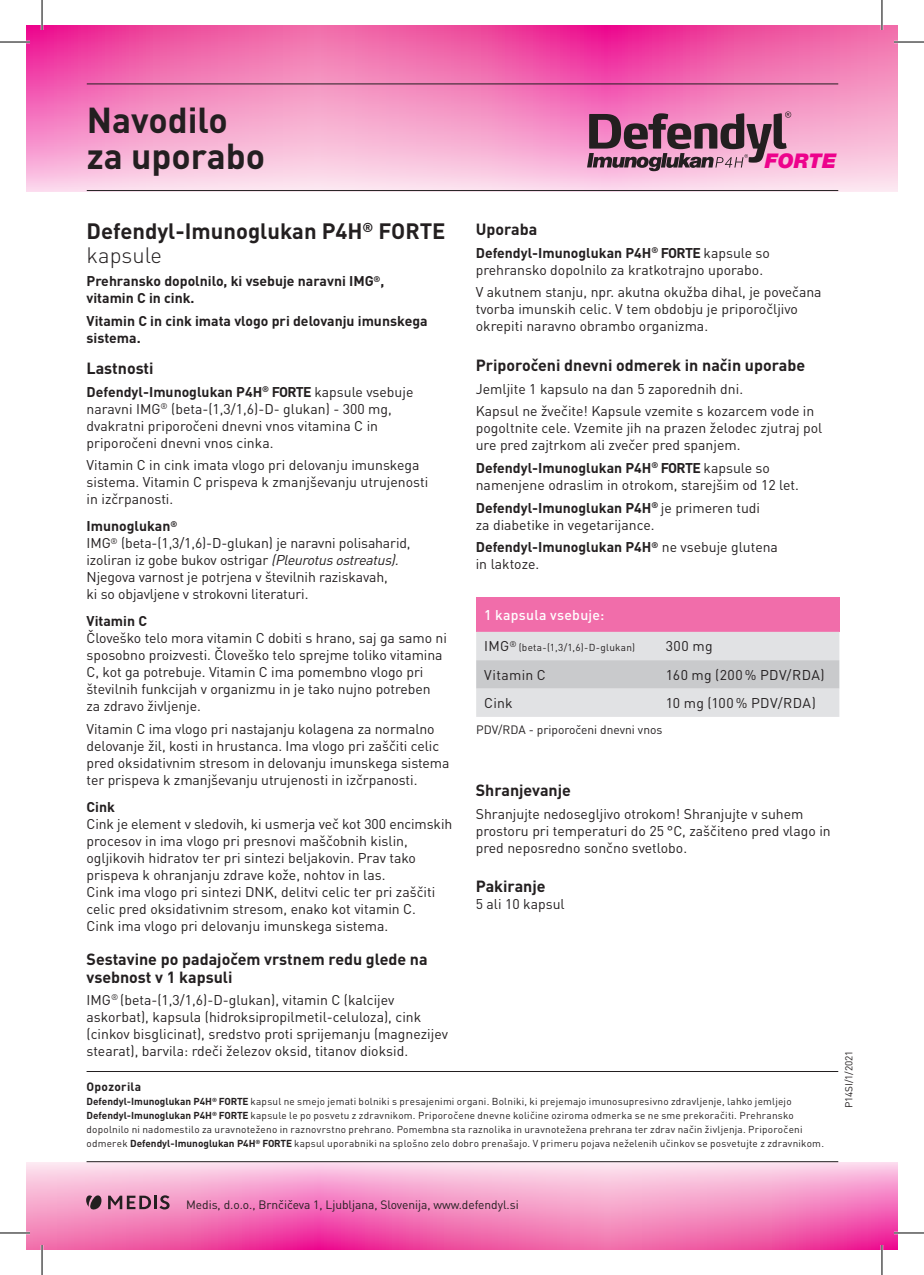
<style>
.page{position:relative;width:924px;height:1275px;background:#fff}
.page>*{position:absolute;margin:0;border:0;box-sizing:border-box;transform-origin:0 0}
.t1{font:700 35.6px/36px "DIN Pro";color:#231f20}
.t2{font:700 22px/24px "DIN Pro";color:#231f20}
.t3{font:italic 900 20.2px "Helvetica Neue LT Pro";color:#ed028c}
.t4{font:700 16px/18px "DIN Pro";color:#231f20}
.t5{font:14px/17px "DIN Pro";color:#231f20}
.t6{font:700 14px/17px "DIN Pro";color:#231f20}
.t7{font:14px "DIN Pro";letter-spacing:.03em;color:#231f20}
.t8{font:14px "DIN Pro";letter-spacing:.025em;color:#231f20}
.t9{font:500 14px "DIN Pro";letter-spacing:.025em;color:#fff}
.t10{font:14px "DIN Pro";letter-spacing:.02em;color:#231f20}
.t11{font:12px "DIN Pro";letter-spacing:-.005em;color:#231f20}
.t12{font:700 12px "DIN Pro";letter-spacing:.025em;color:#231f20}
.t13{font:10px/14px "DIN Pro";letter-spacing:.02em;color:#231f20}
.t14{font:10px "DIN Pro";letter-spacing:-.01em;color:#231f20}
.s1{font-weight:300}
.s2{font-weight:700}
.s3{font-style:italic}
</style>
<div class="page">
<svg style="left:26px;top:25px;width:871px;height:166px;background:#f38cc1"></svg>
<svg style="left:26px;top:1162px;width:871px;height:88px;background:#f490c4"></svg>
<hr style="left:87px;top:190px;width:750px;height:1px;background:#231f20">
<hr style="left:86px;top:1161px;width:751px;height:1px;background:#231f20">
<div style="left:476px;top:598px;width:363px;height:34px;background:#f16daa"></div>
<svg style="left:476px;top:632px;width:363px;height:85px;background:#d9dadc"></svg>
<hr style="left:86px;top:1071px;width:751px;height:1px;background:#231f20">
<svg style="left:586px;top:111px;width:204px;height:60px;background:#a16e89"></svg>
<hr style="left:87px;top:83px;width:750px;height:1px;background:#231f20">
<svg style="left:86px;top:1194px;width:16px;height:16px"></svg>
<svg style="left:108px;top:1195px;width:43px;height:14px"></svg>
<hr style="left:154px;top:1195px;width:3px;height:14px;background:#231f20">
<svg style="left:159px;top:1195px;width:10px;height:14px"></svg>
<hr style="left:0;top:41px;width:30px;height:2px;background:#fff">
<hr style="left:893px;top:41px;width:30px;height:2px;background:#fff">
<hr style="left:0;top:1231px;width:30px;height:3px;background:#fff">
<hr style="left:893px;top:1231px;width:30px;height:3px;background:#fff">
<hr style="left:41px;top:0;width:2px;height:30px;background:#fff">
<hr style="left:41px;top:1245px;width:2px;height:30px;background:#fff">
<hr style="left:880px;top:0;width:2px;height:30px;background:#fff">
<hr style="left:880px;top:1245px;width:2px;height:30px;background:#fff">
<hr style="left:0;top:42px;width:30px;height:1px;background:#000">
<hr style="left:893px;top:42px;width:30px;height:1px;background:#000">
<hr style="left:0;top:1232px;width:30px;height:1px;background:#000">
<hr style="left:893px;top:1232px;width:30px;height:1px;background:#000">
<hr style="left:42px;top:0;width:1px;height:30px;background:#000">
<hr style="left:42px;top:1245px;width:1px;height:30px;background:#000">
<hr style="left:881px;top:0;width:1px;height:30px;background:#000">
<hr style="left:881px;top:1245px;width:1px;height:30px;background:#000">
<h1 class="t1" style="left:87px;top:101px;width:180px">Navodilo za uporabo</h1>
<h3 class="t3" style="left:764px;top:148px;width:73px">FORTE</h3>
<h2 class="t2" style="left:86px;top:219px;width:360px">Defendyl-Imunoglukan P4H<sup>®</sup> FORTE <span class="s1">kapsule</span></h2>
<p class="t6" style="left:86px;top:272px;width:299px">Prehransko dopolnilo, ki vsebuje naravni IMG<sup>®</sup>, vitamin C in cink.</p>
<p class="t6" style="left:86px;top:312px;width:342px">Vitamin C in cink imata vlogo pri delovanju imunskega sistema.</p>
<p class="t4" style="left:86px;top:358px;width:69px">Lastnosti</p>
<p class="t5" style="left:86px;top:382px;width:328px"><span class="s2">Defendyl-Imunoglukan P4H</span><sup>®</sup> <span class="s2">FORTE</span> kapsule vsebuje naravni IMG<sup>®</sup> (beta-(1,3/1,6)-D- glukan) - 300 mg, dvakratni priporočeni dnevni vnos vitamina C in priporočeni dnevni vnos cinka.</p>
<p class="t5" style="left:86px;top:456px;width:343px">Vitamin C in cink imata vlogo pri delovanju imunskega sistema. Vitamin C prispeva k zmanjševanju utrujenosti in izčrpanosti.</p>
<p class="t5" style="left:86px;top:517px;width:325px"><span class="s2">Imunoglukan</span><sup>®<br></sup>IMG<sup>®</sup> (beta-(1,3/1,6)-D-glukan) je naravni polisaharid, izoliran iz gobe bukov ostrigar <span class="s3">(Pleurotusostreatus).<br></span>Njegova varnost je potrjena v številnih raziskavah,<br>ki so objavljene v strokovni literaturi.</p>
<p class="t6" style="left:86px;top:612px;width:62px">Vitamin C</p>
<p class="t5" style="left:86px;top:629px;width:362px">Človeško telo mora vitamin C dobiti s hrano, saj ga samo ni sposobno proizvesti. Človeško telo sprejme toliko vitamina C, kot ga potrebuje. Vitamin C ima pomembno vlogo pri številnih funkcijah v organizmu in je tako nujno potreben za zdravo življenje.</p>
<p class="t5" style="left:86px;top:720px;width:364px">Vitamin C ima vlogo pri nastajanju kolagena za normalno delovanje žil, kosti in hrustanca. Ima vlogo pri zaščiti celic pred oksidativnim stresom in delovanju imunskega sistema ter prispeva k zmanjševanju utrujenosti in izčrpanosti.</p>
<p class="t6" style="left:86px;top:798px;width:30px">Cink</p>
<p class="t5" style="left:86px;top:815px;width:367px">Cink je element v sledovih, ki usmerja več kot 300 encimskih procesov in ima vlogo pri presnovi maščobnih kislin, ogljikovih hidratov ter pri sintezi beljakovin. Prav tako prispeva k ohranjanju zdrave kože, nohtov in las.<br>Cink ima vlogo pri sintezi DNK, delitvi celic ter pri zaščiti celic pred oksidativnim stresom, enako kot vitamin C.<br>Cink ima vlogo pri delovanju imunskega sistema.</p>
<p class="t4" style="left:86px;top:949px;width:342px">Sestavine po padajočem vrstnem redu glede na vsebnost v 1 kapsuli</p>
<p class="t5" style="left:86px;top:991px;width:363px">IMG<sup>®</sup> (beta-(1,3/1,6)-D-glukan), vitamin C (kalcijev askorbat), kapsula (hidroksipropilmetil-celuloza), cink (cinkov bisglicinat), sredstvo proti sprijemanju (magnezijev stearat), barvila: rdeči železov oksid, titanov dioksid.</p>
<p class="t4" style="left:475px;top:219px;width:63px">Uporaba</p>
<p class="t5" style="left:475px;top:243px;width:295px"><span class="s2">Defendyl-Imunoglukan P4H</span><sup>®</sup> <span class="s2">FORTE</span> kapsule so prehransko dopolnilo za kratkotrajno uporabo.</p>
<p class="t5" style="left:475px;top:283px;width:347px">V akutnem stanju, npr. akutna okužba dihal, je povečana tvorba imunskih celic. V tem obdobju je priporočljivo okrepiti naravno obrambo organizma.</p>
<p class="t4" style="left:475px;top:355px;width:331px">Priporočeni dnevni odmerek in način uporabe</p>
<p class="t5" style="left:475px;top:377px;width:340px;line-height:22.6px">Jemljite 1 kapsulo na dan 5 zaporednih dni.<br>Kapsul ne žvečite! Kapsule vzemite s kozarcem vode in</p>
<p class="t5" style="left:475px;top:419px;width:348px">pogoltnite cele. Vzemite jih na prazen želodec zjutraj pol ure pred zajtrkom ali zvečer pred spanjem.</p>
<p class="t5" style="left:475px;top:459px;width:324px"><span class="s2">Defendyl-Imunoglukan P4H</span><sup>®</sup> <span class="s2">FORTE</span> kapsule so namenjene odraslim in otrokom, starejšim od 12 let.</p>
<p class="t5" style="left:475px;top:498px;width:286px"><span class="s2">Defendyl-Imunoglukan P4H</span><sup>®</sup> je primeren tudi za diabetike in vegetarijance.</p>
<p class="t5" style="left:475px;top:538px;width:303px"><span class="s2">Defendyl-Imunoglukan P4H</span><sup>®</sup> ne vsebuje glutena in laktoze.</p>
<p class="t9" style="left:484px;top:605px;width:122px">1 kapsula vsebuje:</p>
<p class="t5" style="left:484px;top:637px;width:34px">IMG<sup>®</sup></p>
<p class="t13" style="left:518px;top:640px;width:118px">(beta-(1,3/1,6)-D-glukan)</p>
<p class="t5" style="left:665px;top:637px;width:48px">300 mg</p>
<p class="t10" style="left:484px;top:665px;width:63px">Vitamin C</p>
<p class="t7" style="left:665px;top:665px;width:160px">160 mg (200 % PDV/RDA)</p>
<p class="t5" style="left:484px;top:694px;width:30px">Cink</p>
<p class="t8" style="left:665px;top:693px;width:151px">10 mg (100 % PDV/RDA)</p>
<p class="t11" style="left:476px;top:721px;width:188px">PDV/RDA - priporočeni dnevni vnos</p>
<p class="t4" style="left:475px;top:780px;width:97px">Shranjevanje</p>
<p class="t5" style="left:475px;top:804px;width:356px">Shranjujte nedosegljivo otrokom! Shranjujte v suhem prostoru pri temperaturi do 25 °C, zaščiteno pred vlago in pred neposredno sončno svetlobo.</p>
<p class="t4" style="left:475px;top:877px;width:71px">Pakiranje</p>
<p class="t5" style="left:475px;top:895px;width:90px">5 ali 10 kapsul</p>
<p class="t12" style="left:86px;top:1078px;width:56px">Opozorila</p>
<p class="t13" style="left:86px;top:1094px;width:738px"><span class="s2">Defendyl-Imunoglukan P4H</span><sup>®</sup> <span class="s2">FORTE</span> kapsul ne smejo jemati bolniki s presajenimi organi. Bolniki, ki prejemajo imunosupresivno zdravljenje, lahko jemljejo <span class="s2">Defendyl-Imunoglukan P4H</span><sup>®</sup> <span class="s2">FORTE</span> kapsule le po posvetu z zdravnikom. Priporočene dnevne količine oziroma odmerka se ne sme prekoračiti. Prehransko dopolnilo ni nadomestilo za uravnoteženo in raznovrstno prehrano. Pomembna sta raznolika in uravnotežena prehrana ter zdrav način življenja. Priporočeni odmerek <span class="s2">Defendyl-Imunoglukan P4H</span><sup>®</sup> <span class="s2">FORTE</span> kapsul uporabniki na splošno zelo dobro prenašajo. V primeru pojava neželenih učinkov se posvetujte z zdravnikom.</p>
<p class="t14" style="left:841px;top:1108px;width:59px;rotate:-90deg">P14SI/1/2021</p>
<p class="t11" style="left:186px;top:1196px;width:334px">Medis, d.o.o., Brnčičeva 1, Ljubljana, Slovenija, www.defendyl.si</p>
</div>
